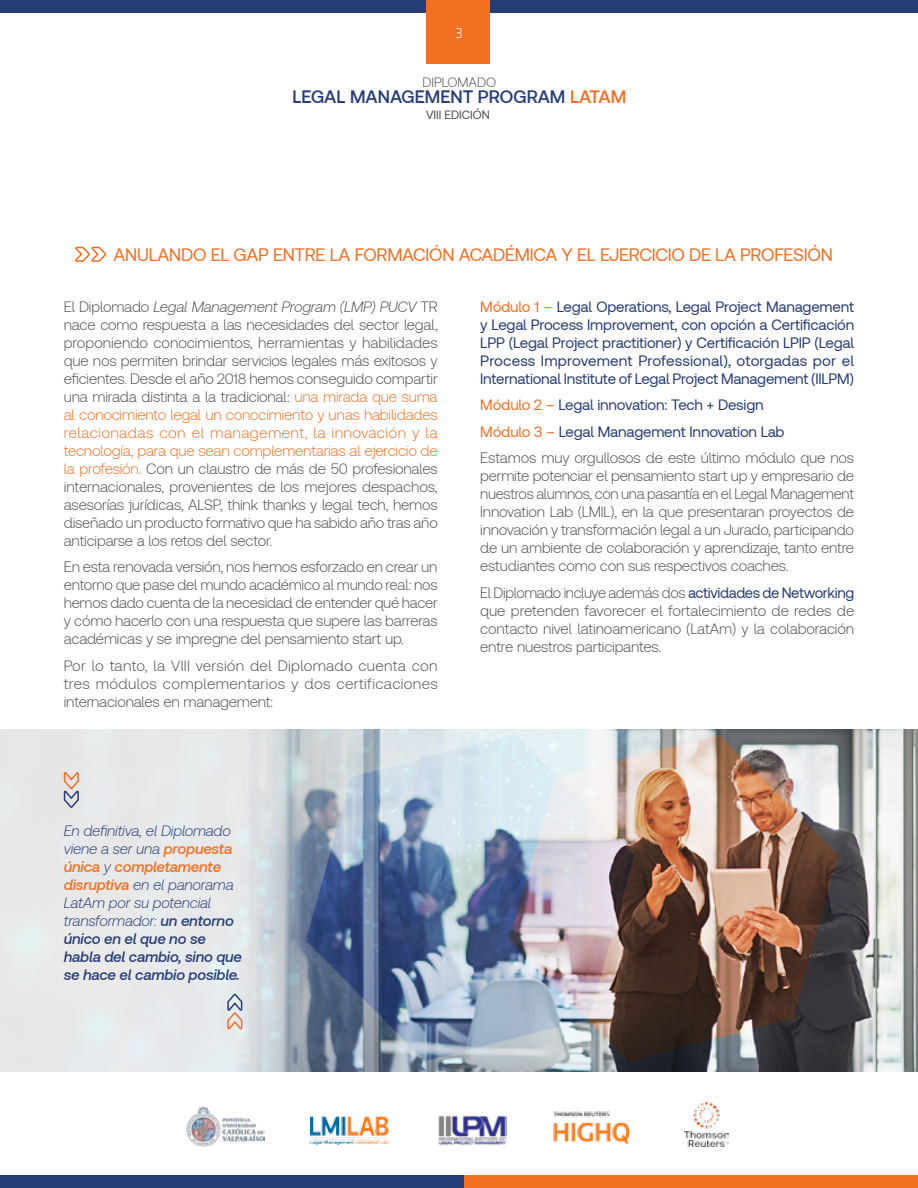
<style>
.page{position:relative;width:918px;height:1188px;background:#fff}
.page>*{position:absolute;margin:0;border:0;box-sizing:border-box;transform-origin:0 0}
.t1{font:18px "Clario";letter-spacing:-.015em;color:#f36f21}
.t2{font:500 18px "Clario";color:#273d76}
.t3{font:300 15px/18px "Clario";letter-spacing:-.015em;color:#4d4d4f;text-align:justify}
.t4{font:15px/18px "Clario";letter-spacing:-.015em;color:#273d76;text-align:justify}
.t5{font:italic 300 15px/18px "Clario";letter-spacing:-.015em;color:#273d76}
.t6{font:300 15px "Knowledge";color:#fff}
.t7{font:300 13.5px "Clario";color:#4d4d4f}
.t8{font:12px "Clario";color:#4d4d4f}
.s1{color:#f36f21}
.s2{font-style:italic}
.s3{font-weight:300;color:#4d4d4f}
.s4{font-weight:400;color:#273d76}
.s5{font-weight:500;color:#f36f21}
.s6{font-weight:500}
</style>
<div class="page">
<img style="left:309px;top:1115px;width:80px;height:31px">
<div style="left:0;top:0;width:918px;height:13px;background:#273d76"></div>
<img style="left:553px;top:1111px;width:78px;height:33px">
<img style="left:438px;top:1115px;width:69px;height:30px">
<img style="left:186px;top:1106px;width:79px;height:41px">
<div style="left:463px;top:1175px;width:455px;height:13px;background:#f36f21"></div>
<div style="left:0;top:1175px;width:463px;height:13px;background:#273d76"></div>
<div style="left:426px;top:0;width:64px;height:64px;background:#f36f21"></div>
<img style="left:685px;top:1103px;width:43px;height:43px">
<svg style="left:75px;top:246px;width:32px;height:16px"></svg>
<img style="left:0;top:729px;width:918px;height:343px">
<svg style="left:63px;top:771px;width:17px;height:38px"></svg>
<svg style="left:226px;top:992px;width:18px;height:39px"></svg>
<img style="left:634px;top:734px;width:204px;height:327px">
<img style="left:306px;top:734px;width:328px;height:327px">
<p class="t6" style="left:455px;top:23px;width:9px">3</p>
<p class="t7" style="left:423px;top:74px;width:75px">DIPLOMADO</p>
<p class="t2" style="left:292px;top:85px;width:333px">LEGAL MANAGEMENT PROGRAM <span class="s1">LatAm</span></p>
<p class="t8" style="left:426px;top:107px;width:65px">VIII Edición</p>
<p class="t1" style="left:114px;top:243px;width:721px">ANULANDO EL GAP ENTRE LA FORMACIÓN ACADÉMICA Y EL EJERCICIO DE LA PROFESIÓN</p>
<p class="t3" style="left:64px;top:297px;width:376px">El Diplomado <span class="s2">Legal Management Program (LMP) PUCV</span> TR nace como respuesta a las necesidades del sector legal, proponiendo conocimientos, herramientas y habilidades que nos permiten brindar servicios legales más exitosos y eficientes. Desde el año 2018 hemos conseguido compartir una mirada distinta a la tradicional: <span class="s1">una mirada que suma al conocimiento legal un conocimiento y unas habilidades relacionadas con el management, la innovación y la tecnología, para que sean complementarias al ejercicio de la profesión.</span> Con un claustro de más de 50 profesionales internacionales, provenientes de los mejores despachos, asesorías jurídicas, ALSP, think thanks y legal tech, hemos diseñado un producto formativo que ha sabido año tras año anticiparse a los retos del sector.</p>
<p class="t3" style="left:64px;top:558px;width:376px">En esta renovada versión, nos hemos esforzado en crear un entorno que pase del mundo académico al mundo real: nos hemos dado cuenta de la necesidad de entender qué hacer y cómo hacerlo con una respuesta que supere las barreras académicas y se impregne del pensamiento start up.</p>
<p class="t3" style="left:64px;top:656px;width:376px">Por lo tanto, la VIII versión del Diplomado cuenta con tres módulos complementarios y dos certificaciones internacionales en management:</p>
<p class="t4" style="left:480px;top:297px;width:376px"><span class="s1">Módulo 1 –</span> Legal Operations, Legal Project Management y Legal Process Improvement, con opción a Certificación LPP (Legal Project practitioner) y Certificación LPIP (Legal Process Improvement Professional), otorgadas por el International Institute of Legal Project Management (IILPM)</p>
<p class="t4" style="left:480px;top:391px;width:376px;line-height:26.5px;text-align:left"><span class="s1">Módulo 2 –</span> Legal innovation: Tech + Design<br><span class="s1">Módulo 3 –</span> Legal Management Innovation Lab<br><span class="s3">Estamos muy orgullosos de este último módulo que nos</span></p>
<p class="t3" style="left:480px;top:467px;width:375px">permite potenciar el pensamiento start up y empresario de nuestros alumnos, con una pasantía en el Legal Management Innovation Lab (LMIL), en la que presentaran proyectos de innovación y transformación legal a un Jurado, participando de un ambiente de colaboración y aprendizaje, tanto entre estudiantes como con sus respectivos coaches.</p>
<p class="t3" style="left:480px;top:583px;width:376px">El Diplomado incluye además dos <span class="s4">actividades de Networking </span>que pretenden favorecer el fortalecimiento de redes de contacto nivel latinoamericano (LatAm) y la colaboración entre nuestros participantes.</p>
<p class="t5" style="left:64px;top:821px;width:180px">En definitiva, el Diplomado viene a ser una <span class="s5">propuesta única</span> y <span class="s5">completamente disruptiva</span> en el panorama<br>LatAm por su potencial transformador: <span class="s6">un entorno único en el que no se habla del cambio, sino que se hace el cambio posible.</span></p>
</div>
